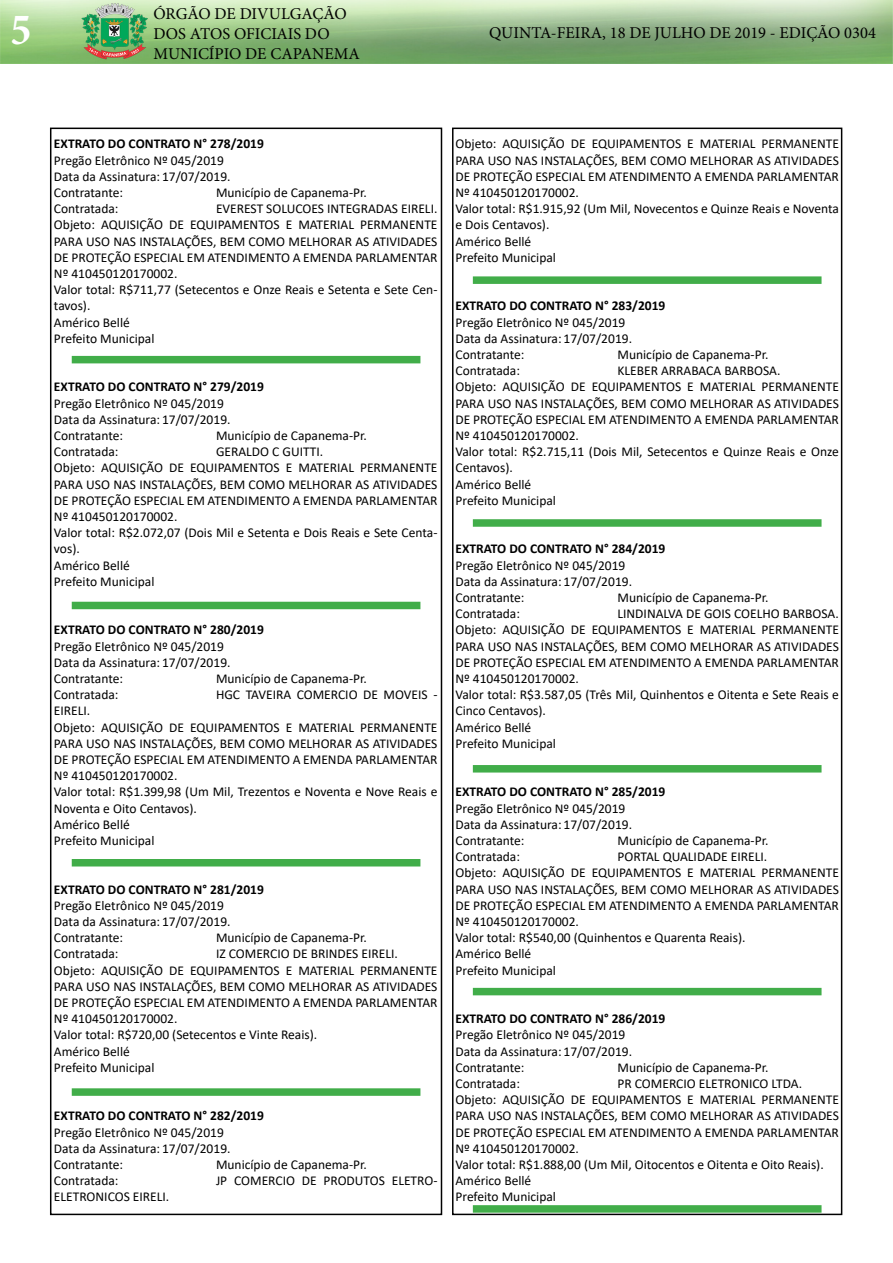
<style>
.page{position:relative;width:893px;height:1263px;background:#fff}
.page>*{position:absolute;margin:0;border:0;box-sizing:border-box;transform-origin:0 0}
.t1{font:700 condensed 45px "Minion Pro";color:#fff}
.t2{font:16.5px/19.8px "Minion Pro";color:#000}
.t3{font:13.5px/16.2px "Calibri";color:#000}
.t4{font:700 13.5px "Calibri";color:#000}
</style>
<div class="page">
<div style="left:50px;top:128px;width:392px;height:1087px;border:2px solid #000"></div>
<img style="left:0;top:0;width:893px;height:64px">
<div style="left:72px;top:356px;width:348px;height:7px;background:#41ad49"></div>
<div style="left:473px;top:276px;width:348px;height:8px;background:#41ad49"></div>
<div style="left:72px;top:602px;width:348px;height:7px;background:#41ad49"></div>
<div style="left:72px;top:859px;width:348px;height:7px;background:#41ad49"></div>
<div style="left:72px;top:1088px;width:348px;height:8px;background:#41ad49"></div>
<div style="left:473px;top:519px;width:348px;height:8px;background:#41ad49"></div>
<div style="left:473px;top:765px;width:348px;height:7px;background:#41ad49"></div>
<div style="left:473px;top:988px;width:348px;height:7px;background:#41ad49"></div>
<div style="left:473px;top:1205px;width:348px;height:8px;background:#41ad49"></div>
<h1 class="t1" style="left:11px;top:-1px;width:22px">5</h1>
<p class="t2" style="left:153px;top:4px;width:208px">ÓRGÃO DE DIVULGAÇÃO<br>DOS ATOS OFICIAIS DO<br>MUNICÍPIO DE CAPANEMA</p>
<p class="t2" style="left:489px;top:23px;width:388px">QUINTA-FEIRA, 18 DE JULHO DE 2019 - EDIÇÃO 0304</p>
<p class="t4" style="left:54px;top:134px;width:211px">EXTRATO DO CONTRATO N° 278/2019</p>
<p class="t3" style="left:54px;top:152px;width:178px">Pregão Eletrônico Nº 045/2019<br>Data da Assinatura: 17/07/2019.<br>Contratante:</p>
<p class="t3" style="left:216px;top:184px;width:152px">Município de Capanema-Pr.</p>
<p class="t3" style="left:54px;top:200px;width:66px">Contratada:</p>
<p class="t3" style="left:54px;top:200px;width:385px;text-indent:162px">EVEREST SOLUCOES INTEGRADAS EIRELI.<br>Objeto: AQUISIÇÃO DE EQUIPAMENTOS E MATERIAL PERMANENTE PARA USO NAS INSTALAÇÕES, BEM COMO MELHORAR AS ATIVIDADES DE PROTEÇÃO ESPECIAL EM ATENDIMENTO A EMENDA PARLAMENTAR Nº 410450120170002.<br>Valor total: R$711,77 (Setecentos e Onze Reais e Setenta e Sete Cen&shy;tavos).<br>Américo Bellé<br>Prefeito Municipal</p>
<p class="t4" style="left:54px;top:377px;width:211px">EXTRATO DO CONTRATO N° 279/2019</p>
<p class="t3" style="left:54px;top:395px;width:178px">Pregão Eletrônico Nº 045/2019<br>Data da Assinatura: 17/07/2019.<br>Contratante:</p>
<p class="t3" style="left:216px;top:427px;width:152px">Município de Capanema-Pr.</p>
<p class="t3" style="left:54px;top:443px;width:66px">Contratada:</p>
<p class="t3" style="left:54px;top:443px;width:385px;text-indent:162px">GERALDO C GUITTI.<br>Objeto: AQUISIÇÃO DE EQUIPAMENTOS E MATERIAL PERMANENTE PARA USO NAS INSTALAÇÕES, BEM COMO MELHORAR AS ATIVIDADES DE PROTEÇÃO ESPECIAL EM ATENDIMENTO A EMENDA PARLAMENTAR Nº 410450120170002.<br>Valor total: R$2.072,07 (Dois Mil e Setenta e Dois Reais e Sete Centa&shy;vos).<br>Américo Bellé<br>Prefeito Municipal</p>
<p class="t4" style="left:54px;top:620px;width:211px">EXTRATO DO CONTRATO N° 280/2019</p>
<p class="t3" style="left:54px;top:638px;width:178px">Pregão Eletrônico Nº 045/2019<br>Data da Assinatura: 17/07/2019.<br>Contratante:</p>
<p class="t3" style="left:216px;top:670px;width:152px">Município de Capanema-Pr.</p>
<p class="t3" style="left:54px;top:686px;width:66px">Contratada:</p>
<p class="t3" style="left:216px;top:686px;width:223px">HGC TAVEIRA COMERCIO DE MOVEIS -</p>
<p class="t3" style="left:54px;top:702px;width:385px">EIRELI.<br>Objeto: AQUISIÇÃO DE EQUIPAMENTOS E MATERIAL PERMANENTE PARA USO NAS INSTALAÇÕES, BEM COMO MELHORAR AS ATIVIDADES DE PROTEÇÃO ESPECIAL EM ATENDIMENTO A EMENDA PARLAMENTAR Nº 410450120170002.<br>Valor total: R$1.399,98 (Um Mil, Trezentos e Noventa e Nove Reais e Noventa e Oito Centavos).<br>Américo Bellé<br>Prefeito Municipal</p>
<p class="t4" style="left:54px;top:879px;width:211px">EXTRATO DO CONTRATO N° 281/2019</p>
<p class="t3" style="left:54px;top:897px;width:178px">Pregão Eletrônico Nº 045/2019<br>Data da Assinatura: 17/07/2019.<br>Contratante:</p>
<p class="t3" style="left:216px;top:929px;width:152px">Município de Capanema-Pr.</p>
<p class="t3" style="left:54px;top:945px;width:66px">Contratada:</p>
<p class="t3" style="left:54px;top:945px;width:385px;text-indent:162px">IZ COMERCIO DE BRINDES EIRELI.<br>Objeto: AQUISIÇÃO DE EQUIPAMENTOS E MATERIAL PERMANENTE PARA USO NAS INSTALAÇÕES, BEM COMO MELHORAR AS ATIVIDADES DE PROTEÇÃO ESPECIAL EM ATENDIMENTO A EMENDA PARLAMENTAR Nº 410450120170002.<br>Valor total: R$720,00 (Setecentos e Vinte Reais).<br>Américo Bellé<br>Prefeito Municipal</p>
<p class="t4" style="left:54px;top:1106px;width:211px">EXTRATO DO CONTRATO N° 282/2019</p>
<p class="t3" style="left:54px;top:1124px;width:178px">Pregão Eletrônico Nº 045/2019<br>Data da Assinatura: 17/07/2019.<br>Contratante:</p>
<p class="t3" style="left:216px;top:1156px;width:152px">Município de Capanema-Pr.</p>
<p class="t3" style="left:54px;top:1172px;width:66px">Contratada:</p>
<p class="t3" style="left:216px;top:1172px;width:223px">JP COMERCIO DE PRODUTOS ELETRO-</p>
<p class="t3" style="left:54px;top:1188px;width:117px">ELETRONICOS EIRELI.</p>
<p class="t3" style="left:455px;top:135px;width:385px">Objeto: AQUISIÇÃO DE EQUIPAMENTOS E MATERIAL PERMANENTE PARA USO NAS INSTALAÇÕES, BEM COMO MELHORAR AS ATIVIDADES DE PROTEÇÃO ESPECIAL EM ATENDIMENTO A EMENDA PARLAMENTAR Nº 410450120170002.<br>Valor total: R$1.915,92 (Um Mil, Novecentos e Quinze Reais e Noventa e Dois Centavos).<br>Américo Bellé<br>Prefeito Municipal</p>
<p class="t4" style="left:455px;top:296px;width:211px">EXTRATO DO CONTRATO N° 283/2019</p>
<p class="t3" style="left:455px;top:314px;width:178px">Pregão Eletrônico Nº 045/2019<br>Data da Assinatura: 17/07/2019.<br>Contratante:</p>
<p class="t3" style="left:617px;top:346px;width:152px">Município de Capanema-Pr.</p>
<p class="t3" style="left:455px;top:362px;width:66px">Contratada:</p>
<p class="t3" style="left:455px;top:362px;width:385px;text-indent:162px">KLEBER ARRABACA BARBOSA.<br>Objeto: AQUISIÇÃO DE EQUIPAMENTOS E MATERIAL PERMANENTE PARA USO NAS INSTALAÇÕES, BEM COMO MELHORAR AS ATIVIDADES DE PROTEÇÃO ESPECIAL EM ATENDIMENTO A EMENDA PARLAMENTAR Nº 410450120170002.<br>Valor total: R$2.715,11 (Dois Mil, Setecentos e Quinze Reais e Onze Centavos).<br>Américo Bellé<br>Prefeito Municipal</p>
<p class="t4" style="left:455px;top:539px;width:211px">EXTRATO DO CONTRATO N° 284/2019</p>
<p class="t3" style="left:455px;top:557px;width:178px">Pregão Eletrônico Nº 045/2019<br>Data da Assinatura: 17/07/2019.<br>Contratante:</p>
<p class="t3" style="left:617px;top:589px;width:152px">Município de Capanema-Pr.</p>
<p class="t3" style="left:455px;top:605px;width:66px">Contratada:</p>
<p class="t3" style="left:455px;top:605px;width:385px;text-indent:162px">LINDINALVA DE GOIS COELHO BARBOSA.<br>Objeto: AQUISIÇÃO DE EQUIPAMENTOS E MATERIAL PERMANENTE PARA USO NAS INSTALAÇÕES, BEM COMO MELHORAR AS ATIVIDADES DE PROTEÇÃO ESPECIAL EM ATENDIMENTO A EMENDA PARLAMENTAR Nº 410450120170002.<br>Valor total: R$3.587,05 (Três Mil, Quinhentos e Oitenta e Sete Reais e Cinco Centavos).<br>Américo Bellé<br>Prefeito Municipal</p>
<p class="t4" style="left:455px;top:782px;width:211px">EXTRATO DO CONTRATO N° 285/2019</p>
<p class="t3" style="left:455px;top:800px;width:178px">Pregão Eletrônico Nº 045/2019<br>Data da Assinatura: 17/07/2019.<br>Contratante:</p>
<p class="t3" style="left:617px;top:832px;width:152px">Município de Capanema-Pr.</p>
<p class="t3" style="left:455px;top:848px;width:66px">Contratada:</p>
<p class="t3" style="left:455px;top:848px;width:385px;text-indent:162px">PORTAL QUALIDADE EIRELI.<br>Objeto: AQUISIÇÃO DE EQUIPAMENTOS E MATERIAL PERMANENTE PARA USO NAS INSTALAÇÕES, BEM COMO MELHORAR AS ATIVIDADES DE PROTEÇÃO ESPECIAL EM ATENDIMENTO A EMENDA PARLAMENTAR Nº 410450120170002.<br>Valor total: R$540,00 (Quinhentos e Quarenta Reais).<br>Américo Bellé<br>Prefeito Municipal</p>
<p class="t4" style="left:455px;top:1009px;width:211px">EXTRATO DO CONTRATO N° 286/2019</p>
<p class="t3" style="left:455px;top:1026px;width:178px">Pregão Eletrônico Nº 045/2019<br>Data da Assinatura: 17/07/2019.<br>Contratante:</p>
<p class="t3" style="left:617px;top:1059px;width:152px">Município de Capanema-Pr.</p>
<p class="t3" style="left:455px;top:1075px;width:66px">Contratada:</p>
<p class="t3" style="left:455px;top:1075px;width:385px;text-indent:162px">PR COMERCIO ELETRONICO LTDA.<br>Objeto: AQUISIÇÃO DE EQUIPAMENTOS E MATERIAL PERMANENTE PARA USO NAS INSTALAÇÕES, BEM COMO MELHORAR AS ATIVIDADES DE PROTEÇÃO ESPECIAL EM ATENDIMENTO A EMENDA PARLAMENTAR Nº 410450120170002.<br>Valor total: R$1.888,00 (Um Mil, Oitocentos e Oitenta e Oito Reais).<br>Américo Bellé<br>Prefeito Municipal</p>
</div>
